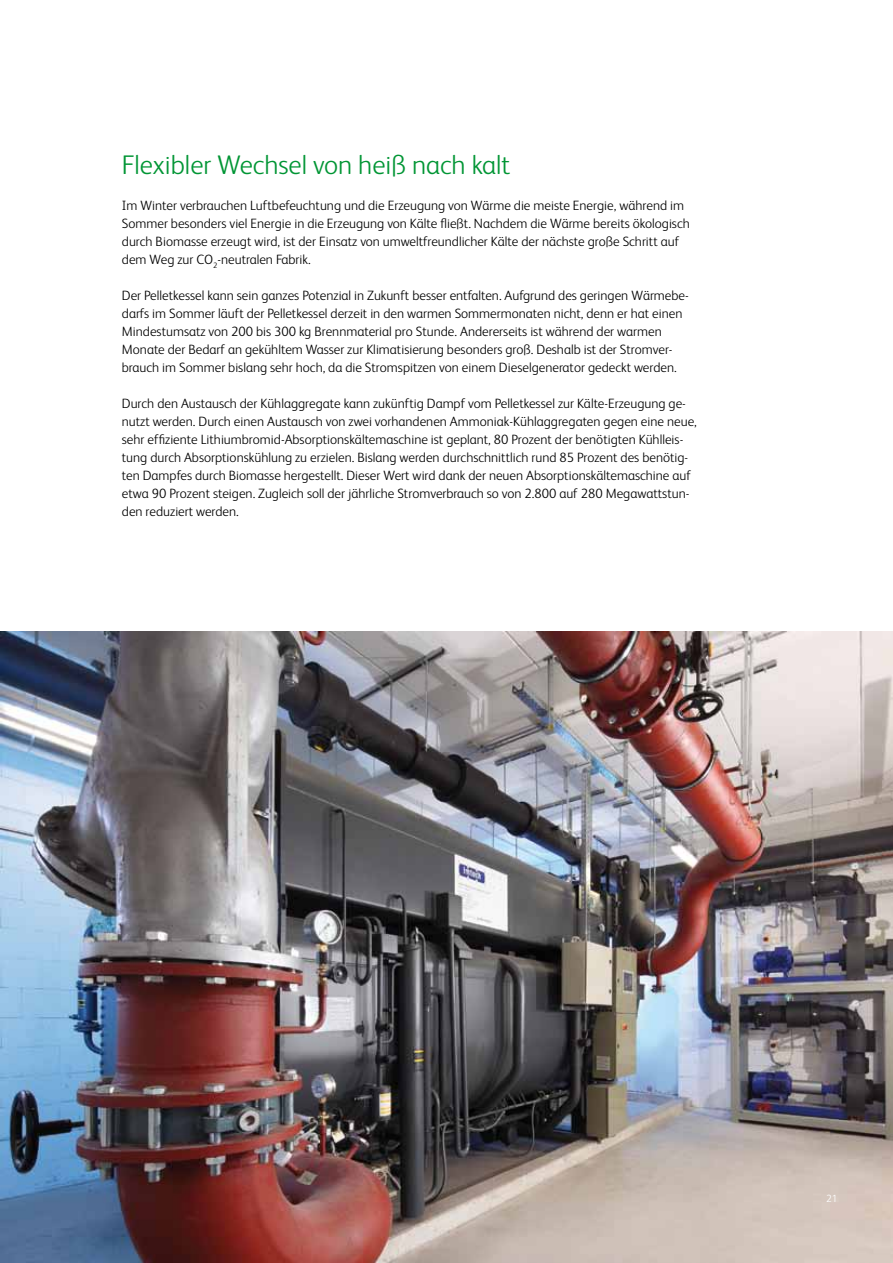
<style>
.page{position:relative;width:893px;height:1263px;background:#fff}
.page>*{position:absolute;margin:0;border:0;box-sizing:border-box;transform-origin:0 0}
.t1{font:300 27px "FS Albert";color:#009534}
.t2{font:300 13.5px/18px "FS Albert";color:#000}
.t3{font:300 10.5px "FS Albert";color:#fff}
</style>
<div class="page">
<img style="left:0;top:631px;width:893px;height:632px">
<h1 class="t1" style="left:122px;top:147px;width:390px">Flexibler Wechsel von heiß nach kalt</h1>
<p class="t2" style="left:122px;top:196px;width:569px">Im Winter verbrauchen Luftbefeuchtung und die Erzeugung von Wärme die meiste Energie, während im Sommer besonders viel Energie in die Erzeugung von Kälte fließt. Nachdem die Wärme bereits ökologisch durch Biomasse erzeugt wird, ist der Einsatz von umweltfreundlicher Kälte der nächste große Schritt auf dem Weg zur CO<sub>2</sub>-neutralen Fabrik.</p>
<p class="t2" style="left:122px;top:286px;width:568px">Der Pelletkessel kann sein ganzes Potenzial in Zukunft besser entfalten. Aufgrund des geringen Wärmebe&shy;darfs im Sommer läuft der Pelletkessel derzeit in den warmen Sommermonaten nicht, denn er hat einen Mindestumsatz von 200 bis 300 kg Brennmaterial pro Stunde. Andererseits ist während der warmen Monate der Bedarf an gekühltem Wasser zur Klimatisierung besonders groß. Deshalb ist der Stromver&shy;brauch im Sommer bislang sehr hoch, da die Stromspitzen von einem Dieselgenerator gedeckt werden.</p>
<p class="t2" style="left:122px;top:394px;width:576px">Durch den Austausch der Kühlaggregate kann zukünftig Dampf vom Pelletkessel zur Kälte-Erzeugung ge&shy;nutzt werden. Durch einen Austausch von zwei vorhandenen Ammoniak-Kühlaggregaten gegen eine neue, sehr effiziente Lithiumbromid-Absorptionskältemaschine ist geplant, 80 Prozent der benötigten Kühlleis&shy;tung durch Absorptionskühlung zu erzielen. Bislang werden durchschnittlich rund 85 Prozent des benötig&shy;ten Dampfes durch Biomasse hergestellt. Dieser Wert wird dank der neuen Absorptionskältemaschine auf etwa 90 Prozent steigen. Zugleich soll der jährliche Stromverbrauch so von 2.800 auf 280 Megawattstun&shy;den reduziert werden.</p>
<p class="t3" style="left:826px;top:1192px;width:13px">21</p>
</div>
